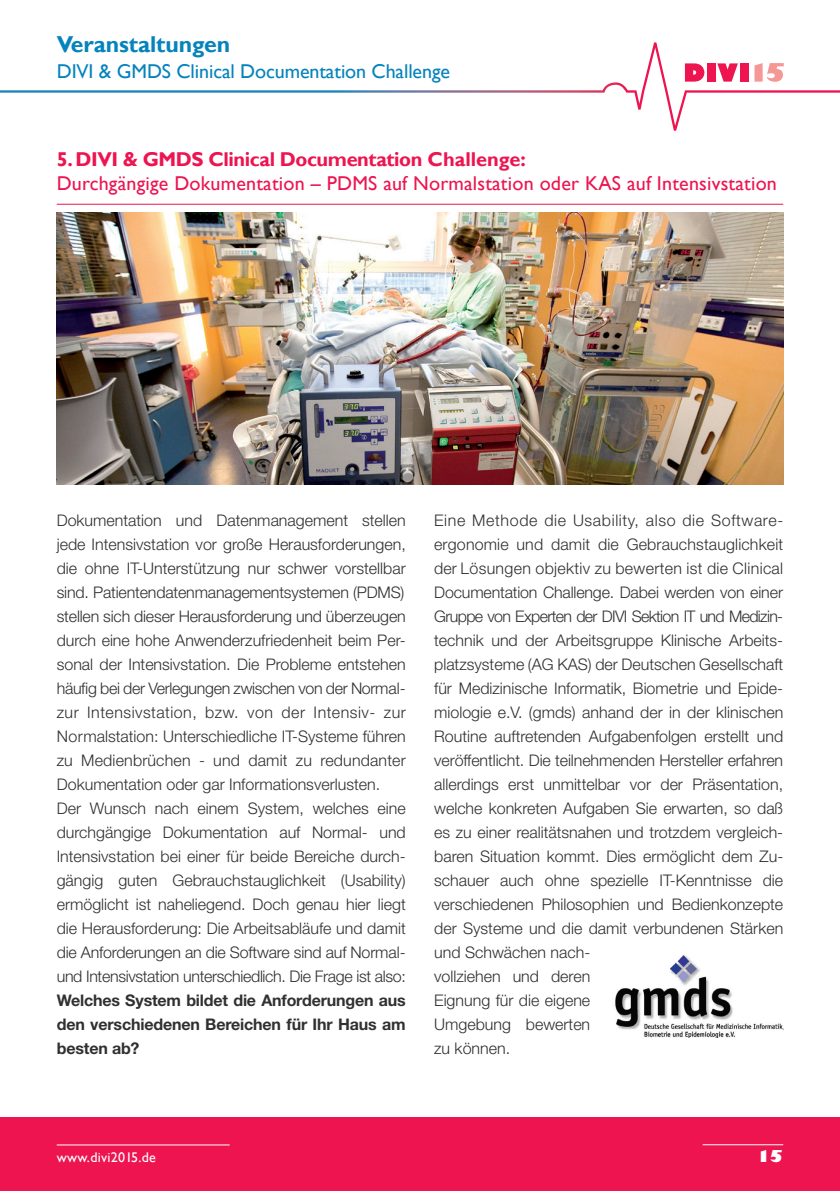
<style>
.page{position:relative;width:840px;height:1191px;background:#fff}
.page>*{position:absolute;margin:0;border:0;box-sizing:border-box;transform-origin:0 0}
.t1{font:700 23px "Gill Sans";letter-spacing:-.005em;color:#0583bc}
.t2{font:20px "Gill Sans";letter-spacing:.01em;color:#ed1450}
.t3{font:700 20px "Gill Sans";letter-spacing:-.02em;color:#ed1450}
.t4{font:20px "Gill Sans";letter-spacing:-.005em;color:#0583bc}
.t5{font:300 16px/24px "Helvetica Neue LT";color:#312f30}
.t6{font:700 16px/24px "Helvetica Neue LT";letter-spacing:-.01em;color:#312f30;text-align:justify}
.t7{font:800 16px "Gill Sans";color:#fff}
.t8{font:14px "Gill Sans";letter-spacing:.02em;color:#fff}
</style>
<div class="page">
<svg style="left:0;top:42px;width:839px;height:89px"></svg>
<div style="left:0;top:1117px;width:839px;height:74px;background:#ed1450"></div>
<hr style="left:702px;top:1144px;width:80px;height:1px;background:#fff">
<hr style="left:57px;top:1144px;width:172px;height:1px;background:#fff">
<hr style="left:57px;top:204px;width:725px;height:1px;background:#ed1450">
<img style="left:57px;top:213px;width:725px;height:272px">
<img style="left:615px;top:955px;width:167px;height:82px">
<h1 class="t1" style="left:57px;top:30px;width:175px">Veranstaltungen</h1>
<p class="t4" style="left:57px;top:59px;width:394px">DIVI &amp; GMDS Clinical Documentation Challenge</p>
<p class="t3" style="left:57px;top:147px;width:470px">5. DIVI &amp; GMDS Clinical Documentation Challenge:</p>
<p class="t2" style="left:57px;top:171px;width:721px">Durchgängige Dokumentation – PDMS auf Normalstation oder KAS auf Intensivstation</p>
<p class="t5" style="left:57px;top:508px;width:350px">Dokumentation und Datenmanagement stellen jede Intensivstation vor große Herausforderungen, die ohne IT-Unterstützung nur schwer vorstellbar sind. Patientendatenmanagementsystemen (PDMS) stellen sich dieser Herausforderung und überzeugen durch eine hohe Anwenderzufriedenheit beim Per&shy;sonal der Intensivstation. Die Probleme entstehen häufig bei der Verlegungen zwischen von der Normal&shy;zur Intensivstation, bzw. von der Intensiv- zur Normalstation: Unterschiedliche IT-Systeme führen zu Medienbrüchen - und damit zu redundanter Dokumentation oder gar Informationsverlusten.<br>Der Wunsch nach einem System, welches eine durchgängige Dokumentation auf Normal- und Intensivstation bei einer für beide Bereiche durch&shy;gängig guten Gebrauchstauglichkeit (Usability) ermöglicht ist naheliegend. Doch genau hier liegt die Herausforderung: Die Arbeitsabläufe und damit die Anforderungen an die Software sind auf Normal&shy;und Intensivstation unterschiedlich. Die Frage ist also:</p>
<p class="t6" style="left:57px;top:988px;width:350px">Welches System bildet die Anforderungen aus den verschiedenen Bereichen für Ihr Haus am besten ab?</p>
<p class="t5" style="left:434px;top:508px;width:350px">Eine Methode die Usability, also die Software&shy;ergonomie und damit die Gebrauchstauglichkeit der Lösungen objektiv zu bewerten ist die Clinical Documentation Challenge. Dabei werden von einer Gruppe von Experten der DIVI Sektion IT und Medizin&shy;technik und der Arbeitsgruppe Klinische Arbeits&shy;platzsysteme (AG KAS) der Deutschen Gesellschaft für Medizinische Informatik, Biometrie und Epide&shy;miologie e.V. (gmds) anhand der in der klinischen Routine auftretenden Aufgabenfolgen erstellt und veröffentlicht. Die teilnehmenden Hersteller erfahren allerdings erst unmittelbar vor der Präsentation, welche konkreten Aufgaben Sie erwarten, so daß es zu einer realitätsnahen und trotzdem vergleich&shy;baren Situation kommt. Dies ermöglicht dem Zu&shy;schauer auch ohne spezielle IT-Kenntnisse die verschiedenen Philosophien und Bedienkonzepte der Systeme und die damit verbundenen Stärken und Schwächen nach-<br>vollziehen und deren<br>Eignung für die eigene<br>Umgebung bewerten<br>zu können.</p>
<p class="t8" style="left:57px;top:1149px;width:100px">www.divi2015.de</p>
<p class="t7" style="left:756px;top:1146px;width:28px">15</p>
</div>
